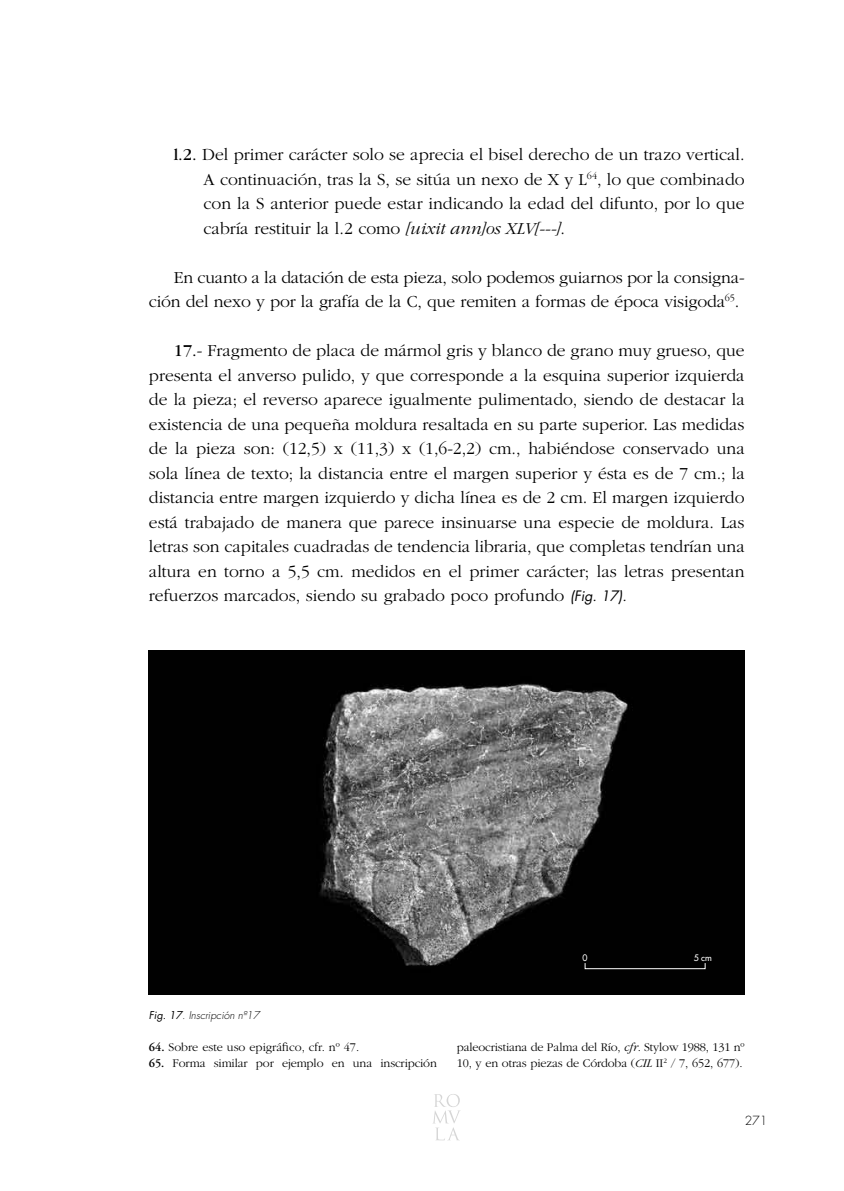
<style>
.page{position:relative;width:844px;height:1191px;background:#fff}
.page>*{position:absolute;margin:0;border:0;box-sizing:border-box;transform-origin:0 0}
.Texto_general_Romula{font:300 17.5px/24.5px "Garamond";letter-spacing:-.01em;color:#000;text-align:justify}
.Notas_Final{font:300 12.25px/15.8px "Garamond";letter-spacing:-.01em;color:#000}
.t1{font:300 12.25px "Futura";color:#000}
.Pie_de_foto{font:italic 300 10.5px "Futura";color:#000}
.t2{font:8.75px "Futura";color:#fff}
.s1{font-weight:400}
.s2{font-style:italic}
.s3{font-family:"Futura";font-weight:400;font-style:italic;font-size:14px}
.s4{font-family:"Adobe Garamond";font-weight:600}
</style>
<div class="page">
<svg style="left:433px;top:1094px;width:27px;height:46px"></svg>
<img style="left:149px;top:650px;width:595px;height:344px">
<div style="left:584px;top:963px;width:121px;height:6px;border:1px solid #fff"></div>
<p class="Texto_general_Romula" style="left:203px;top:143px;width:542px;text-indent:-30px"><span class="s1">l.2.</span> Del primer carácter solo se aprecia el bisel derecho de un trazo vertical.<br>A continuación, tras la S, se sitúa un nexo de X y L<sup>64</sup>, lo que combinado con la S anterior puede estar indicando la edad del difunto, por lo que cabría restituir la l.2 como <span class="s2">[uixit ann]os XLV[---]</span>.</p>
<p class="Texto_general_Romula" style="left:149px;top:265px;width:597px;text-indent:25px">En cuanto a la datación de esta pieza, solo podemos guiarnos por la consigna&shy;ción del nexo y por la grafía de la C, que remiten a formas de época visigoda<sup>65</sup>.</p>
<p class="Texto_general_Romula" style="left:149px;top:339px;width:597px;text-indent:25px"><span class="s1">17.</span>- Fragmento de placa de mármol gris y blanco de grano muy grueso, que presenta el anverso pulido, y que corresponde a la esquina superior izquierda de la pieza; el reverso aparece igualmente pulimentado, siendo de destacar la existencia de una pequeña moldura resaltada en su parte superior. Las medidas de la pieza son: (12,5) x (11,3) x (1,6-2,2) cm., habiéndose conservado una sola línea de texto; la distancia entre el margen superior y ésta es de 7 cm.; la distancia entre margen izquierdo y dicha línea es de 2 cm. El margen izquierdo está trabajado de manera que parece insinuarse una especie de moldura. Las letras son capitales cuadradas de tendencia libraria, que completas tendrían una altura en torno a 5,5 cm. medidos en el primer carácter; las letras presentan refuerzos marcados, siendo su grabado poco profundo <span class="s3">(Fig. 17).</span></p>
<p class="t2" style="left:582px;top:951px;width:7px">0</p>
<p class="t2" style="left:693px;top:951px;width:20px">5 cm</p>
<p class="Pie_de_foto" style="left:149px;top:1008px;width:112px"><span class="s1">Fig. 17</span>. Inscripción nº17</p>
<p class="Notas_Final" style="left:149px;top:1039px;width:212px"><span class="s4">64.</span> Sobre este uso epigráfico, cfr. nº 47.</p>
<p class="Notas_Final" style="left:149px;top:1055px;width:289px"><span class="s4">65.</span> Forma similar por ejemplo en una inscripción</p>
<p class="Notas_Final" style="left:456px;top:1039px;width:289px">paleocristiana de Palma del Río, <span class="s2">cfr</span>. Stylow 1988, 131 nº<br>10, y en otras piezas de Córdoba (<span class="s2">CIL</span> II<sup>2</sup> / 7, 652, 677).</p>
<p class="t1" style="left:744px;top:1113px;width:24px">271</p>
</div>
